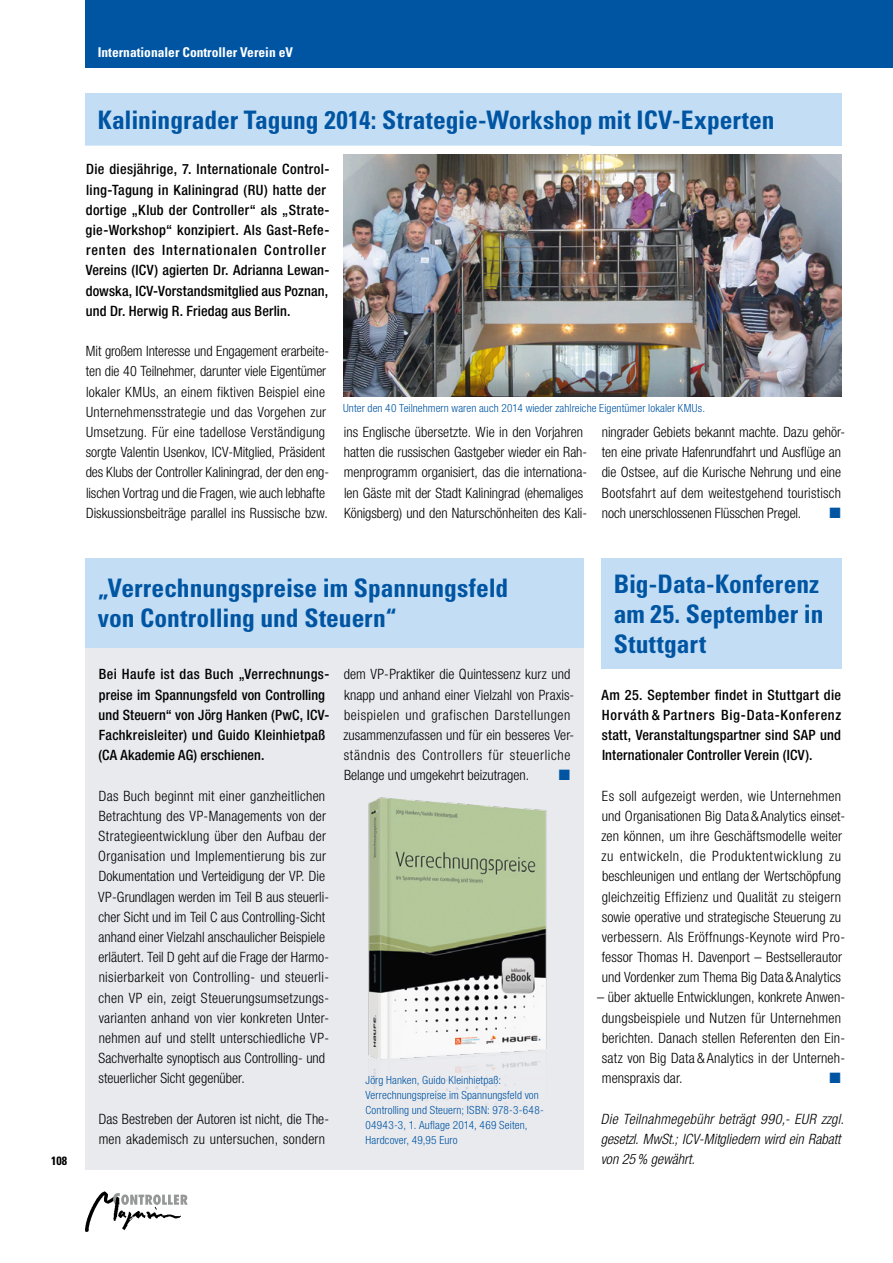
<style>
.page{position:relative;width:893px;height:1263px;background:#fff}
.page>*{position:absolute;margin:0;border:0;box-sizing:border-box;transform-origin:0 0}
.t1{font:700 condensed 25.5px/30px "Univers LT Std";color:#0055a3}
.t2{font:15px "Zapf Dingbats ITC";color:#0055a3}
.t3{font:300 condensed 14.25px/20.2px "Helvetica Neue LT Pro";letter-spacing:.005em;color:#000}
.t4{font:500 condensed 14.25px/20.2px "Helvetica Neue LT Pro";letter-spacing:.02em;color:#000}
.t5{font:italic 300 condensed 14.25px/20.2px "Helvetica Neue LT Pro";letter-spacing:.005em;color:#000}
.t6{font:700 condensed 13.5px "Univers LT Std";color:#fff}
.t7{font:700 condensed 12px "Univers LT Std";color:#000}
.t8{font:300 condensed 11.25px/15px "Helvetica Neue LT Pro";letter-spacing:.01em;color:#0055a3}
</style>
<div class="page">
<svg style="left:181px;top:1194px;width:7px;height:11px"></svg>
<img style="left:85px;top:1191px;width:96px;height:41px">
<div style="left:85px;top:0;width:808px;height:68px;background:#0055a3"></div>
<div style="left:85px;top:588px;width:499px;height:581px;background:#e9eaee"></div>
<img style="left:343px;top:797px;width:233px;height:373px">
<div style="left:85px;top:94px;width:757px;height:52px;background:#c2ddf4"></div>
<img style="left:343px;top:154px;width:499px;height:242px">
<div style="left:601px;top:558px;width:241px;height:111px;background:#c2ddf4"></div>
<div style="left:85px;top:558px;width:499px;height:89px;background:#c2ddf4"></div>
<p class="t6" style="left:98px;top:43px;width:197px">Internationaler Controller Verein eV</p>
<h1 class="t1" style="left:98px;top:105px;width:678px">Kaliningrader Tagung 2014: Strategie-Workshop mit ICV-Experten</h1>
<p class="t4" style="left:86px;top:159px;width:245px">Die diesjährige, 7. Internationale Control&shy;ling-Tagung in Kaliningrad (RU) hatte der dortige „Klub der Controller“ als „Strate&shy;gie-Workshop“ konzipiert. Als Gast-Refe&shy;renten des Internationalen Controller Vereins (ICV) agierten Dr. Adrianna Lewan&shy;dowska, ICV-Vorstandsmitglied aus Poznan, und Dr. Herwig R. Friedag aus Berlin.</p>
<p class="t3" style="left:86px;top:341px;width:245px">Mit großem Interesse und Engagement erarbeite&shy;ten die 40 Teilnehmer, darunter viele Eigentümer lokaler KMUs, an einem fiktiven Beispiel eine Unternehmensstrategie und das Vorgehen zur Umsetzung. Für eine tadellose Verständigung sorgte Valentin Usenkov, ICV-Mitglied, Präsident des Klubs der Controller Kaliningrad, der den eng&shy;lischen Vortrag und die Fragen, wie auch lebhafte Diskussionsbeiträge parallel ins Russische bzw.</p>
<p class="t8" style="left:343px;top:400px;width:363px">Unter den 40 Teilnehmern waren auch 2014 wieder zahlreiche Eigentümer lokaler KMUs.</p>
<p class="t3" style="left:344px;top:422px;width:245px">ins Englische übersetzte. Wie in den Vorjahren hatten die russischen Gastgeber wieder ein Rah&shy;menprogramm organisiert, das die internationa&shy;len Gäste mit der Stadt Kaliningrad (ehemaliges Königsberg) und den Naturschönheiten des Kali-</p>
<p class="t3" style="left:602px;top:422px;width:245px">ningrader Gebiets bekannt machte. Dazu gehör&shy;ten eine private Hafenrundfahrt und Ausflüge an die Ostsee, auf die Kurische Nehrung und eine Bootsfahrt auf dem weitestgehend touristisch noch unerschlossenen Flüsschen Pregel.</p>
<p class="t2" style="left:830px;top:505px;width:13px">■</p>
<p class="t7" style="left:51px;top:1154px;width:17px">108</p>
<h1 class="t1" style="left:98px;top:573px;width:412px">„Verrechnungspreise im Spannungsfeld von Controlling und Steuern“</h1>
<p class="t4" style="left:98px;top:664px;width:232px">Bei Haufe ist das Buch „Verrechnungs&shy;preise im Spannungsfeld von Controlling und Steuern“ von Jörg Hanken (PwC, ICV-Fachkreisleiter) und Guido Kleinhietpaß (CA Akademie AG) erschienen.</p>
<p class="t3" style="left:98px;top:785px;width:232px">Das Buch beginnt mit einer ganzheitlichen Betrachtung des VP-Managements von der Strategieentwicklung über den Aufbau der Organisation und Implementierung bis zur Dokumentation und Verteidigung der VP. Die VP-Grundlagen werden im Teil B aus steuerli&shy;cher Sicht und im Teil C aus Controlling-Sicht anhand einer Vielzahl anschaulicher Beispiele erläutert. Teil D geht auf die Frage der Harmo&shy;nisierbarkeit von Controlling- und steuerli&shy;chen VP ein, zeigt Steuerungsumsetzungs&shy;varianten anhand von vier konkreten Unter&shy;nehmen auf und stellt unterschiedliche VP-Sachverhalte synoptisch aus Controlling- und steuerlicher Sicht gegenüber.</p>
<p class="t3" style="left:99px;top:1108px;width:232px">Das Bestreben der Autoren ist nicht, die The&shy;men akademisch zu untersuchen, sondern</p>
<p class="t3" style="left:343px;top:664px;width:232px">dem VP-Praktiker die Quintessenz kurz und knapp und anhand einer Vielzahl von Praxis&shy;beispielen und grafischen Darstellungen zusammenzufassen und für ein besseres Ver&shy;ständnis des Controllers für steuerliche Belange und umgekehrt beizutragen.</p>
<p class="t2" style="left:559px;top:768px;width:13px">■</p>
<p class="t8" style="left:365px;top:1072px;width:180px">Jörg Hanken, Guido Kleinhietpaß:<br>Verrechnungspreise im Spannungsfeld von Controlling und Steuern; ISBN: 978-3-648- 04943-3, 1. Auflage 2014, 469 Seiten, Hardcover, 49,95 Euro</p>
<h1 class="t1" style="left:614px;top:569px;width:211px">Big-Data-Konferenz am 25. September in<br>Stuttgart</h1>
<p class="t4" style="left:601px;top:684px;width:241px;text-align:justify">Am 25. September findet in Stuttgart die Horváth &amp; Partners Big-Data-Konferenz statt, Veranstaltungspartner sind SAP und Internationaler Controller Verein (ICV).</p>
<p class="t3" style="left:601px;top:785px;width:245px">Es soll aufgezeigt werden, wie Unternehmen und Organisationen Big Data&amp;Analytics einset&shy;zen können, um ihre Geschäftsmodelle weiter zu entwickeln, die Produktentwicklung zu beschleunigen und entlang der Wertschöpfung gleichzeitig Effizienz und Qualität zu steigern sowie operative und strategische Steuerung zu verbessern. Als Eröffnungs-Keynote wird Pro&shy;fessor Thomas H. Davenport – Bestsellerautor und Vordenker zum Thema Big Data&amp;Analytics</p>
<p class="t3" style="left:602px;top:987px;width:245px;text-indent:-5px">– über aktuelle Entwicklungen, konkrete Anwen&shy;dungsbeispiele und Nutzen für Unternehmen berichten. Danach stellen Referenten den Ein&shy;satz von Big Data &amp; Analytics in der Unterneh&shy;menspraxis dar.</p>
<p class="t2" style="left:830px;top:1071px;width:13px">■</p>
<p class="t5" style="left:601px;top:1109px;width:245px">Die Teilnahmegebühr beträgt 990,- EUR zzgl. gesetzl. MwSt.; ICV-Mitgliedern wird ein Rabatt von 25% gewährt.</p>
</div>
